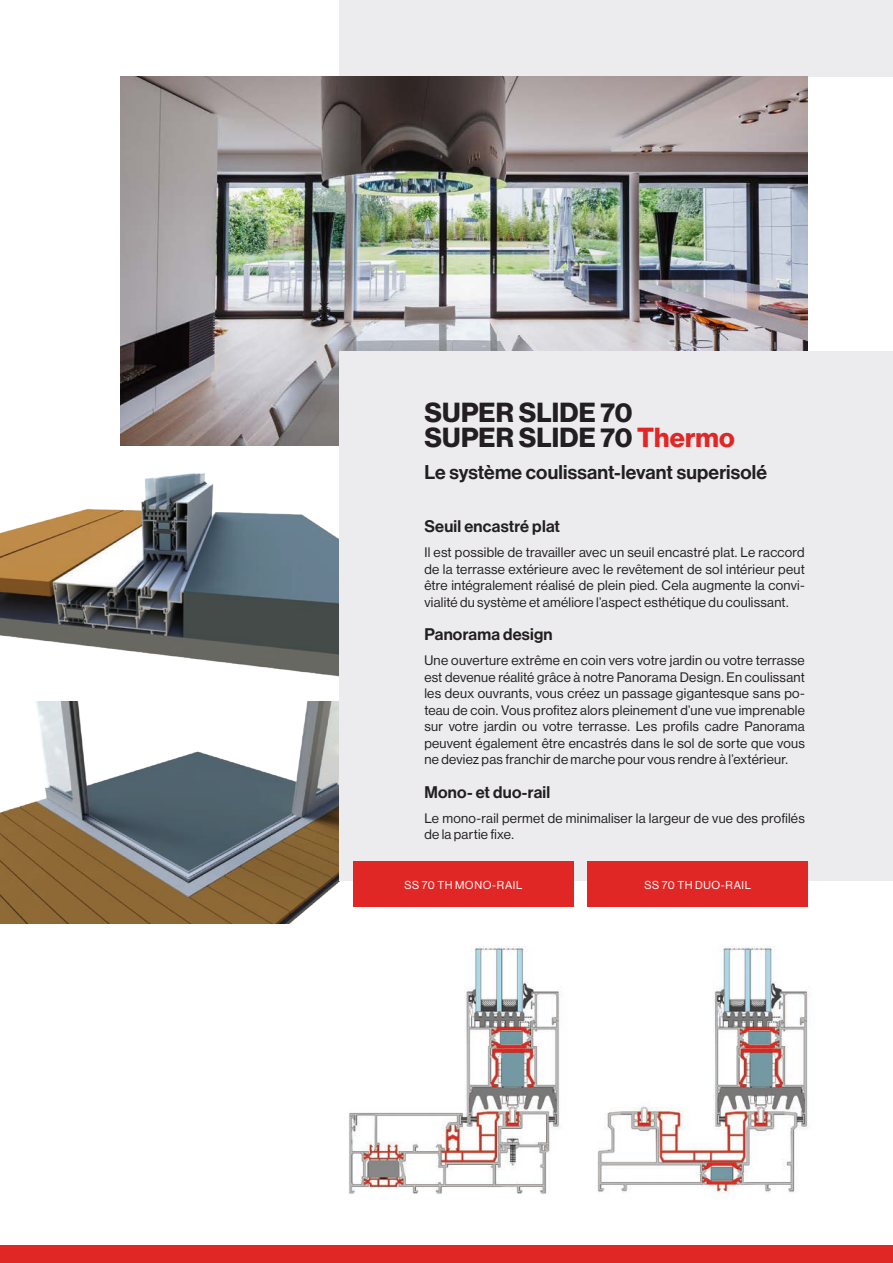
<style>
.page{position:relative;width:893px;height:1263px;background:#fff}
.page>*{position:absolute;margin:0;border:0;box-sizing:border-box;transform-origin:0 0}
.t1{font:27px "N Haas Grotesk DS Pro 75 Bd";letter-spacing:.01em;color:#231f20}
.t2{font:19.5px "N Haas Grotesk DS Pro 65 Md";letter-spacing:.01em;color:#231f20}
.t3{font:16.5px "N Haas Grotesk DS Pro 65 Md";letter-spacing:.015em;color:#231f20}
.t4{font:13.5px/16.5px "N Haas Grotesk DS Pro 55 Rg";letter-spacing:.02em;color:#231f20;text-align:justify}
.t5{font:11.25px "N Haas Grotesk DS Pro 55 Rg";letter-spacing:.055em;color:#fff}
.s1{color:#e12725}
</style>
<div class="page">
<div style="left:339px;top:0;width:554px;height:77px;background:#ececee"></div>
<img style="left:121px;top:77px;width:687px;height:352px">
<img style="left:0;top:429px;width:339px;height:248px">
<img style="left:0;top:702px;width:339px;height:221px">
<div style="left:339px;top:351px;width:554px;height:530px;background:#ececee"></div>
<div style="left:0;top:1246px;width:893px;height:17px;background:#e12725"></div>
<div style="left:353px;top:861px;width:220px;height:46px;background:#e12725"></div>
<div style="left:588px;top:861px;width:220px;height:46px;background:#e12725"></div>
<img style="left:616px;top:946px;width:192px;height:249px">
<img style="left:349px;top:946px;width:267px;height:248px">
<p class="t1" style="left:424px;top:396px;width:210px">SUPER SLIDE 70</p>
<p class="t1" style="left:424px;top:422px;width:312px">SUPER SLIDE 70 <span class="s1">Thermo</span></p>
<p class="t2" style="left:424px;top:460px;width:344px">Le système coulissant-levant superisolé</p>
<p class="t3" style="left:424px;top:517px;width:137px">Seuil encastré plat</p>
<p class="t4" style="left:424px;top:544px;width:382px">Il est possible de travailler avec un seuil encastré plat. Le raccord de la terrasse extérieure avec le revêtement de sol intérieur peut être intégralement réalisé de plein pied. Cela augmente la convi&shy;vialité du système et améliore l’aspect esthétique du coulissant.</p>
<p class="t3" style="left:424px;top:625px;width:130px">Panorama design</p>
<p class="t4" style="left:424px;top:652px;width:382px">Une ouverture extrême en coin vers votre jardin ou votre terrasse est devenue réalité grâce à notre Panorama Design. En coulissant les deux ouvrants, vous créez un passage gigantesque sans po&shy;teau de coin. Vous profitez alors pleinement d’une vue imprenable sur votre jardin ou votre terrasse. Les profils cadre Panorama peuvent également être encastrés dans le sol de sorte que vous ne deviez pas franchir de marche pour vous rendre à l’extérieur.</p>
<p class="t3" style="left:424px;top:782px;width:127px">Mono- et duo-rail</p>
<p class="t4" style="left:424px;top:810px;width:382px">Le mono-rail permet de minimaliser la largeur de vue des profilés de la partie fixe.</p>
<p class="t5" style="left:405px;top:878px;width:119px">SS 70 TH MONO-RAIL</p>
<p class="t5" style="left:645px;top:878px;width:108px">SS 70 TH DUO-RAIL</p>
</div>
